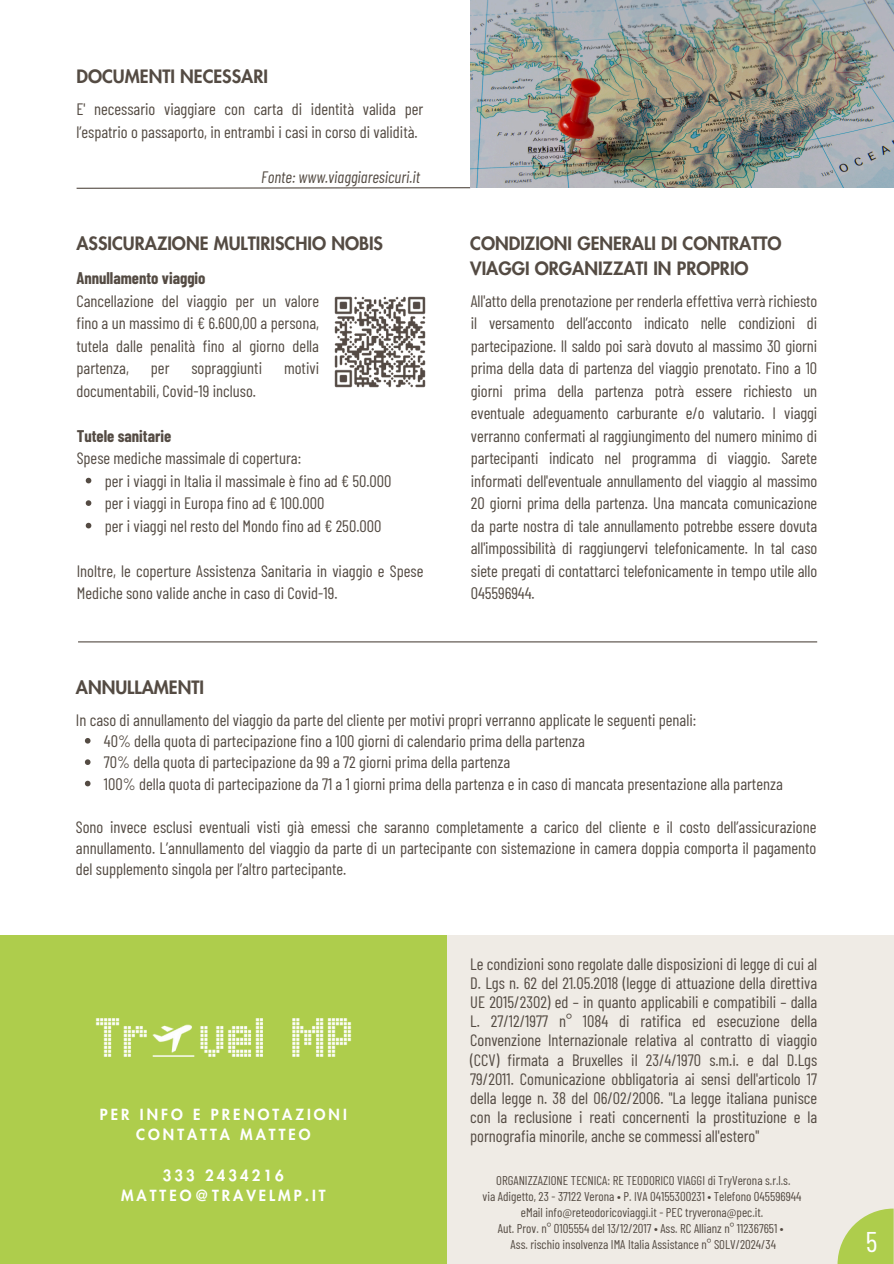
<style>
.page{position:relative;width:894px;height:1264px;background:#fff}
.page>*{position:absolute;margin:0;border:0;box-sizing:border-box;transform-origin:0 0}
.t1{font:28.5px "Barlow Condensed";color:#fff}
.t2{font:800 18px/24.8px "Futura LT Pro";color:#544b43}
.t3{font:16.5px/22.5px "Barlow Condensed";color:#544b43}
.t4{font:italic 16.5px "Barlow Condensed";color:#544b43}
.t5{font:800 15px/20.2px "Futura LT Pro";letter-spacing:.2em;color:#fff;text-align:center}
.t6{font:12.75px "Barlow Condensed";color:#544b43}
.s1{font-weight:700}
</style>
<div class="page">
<div style="left:446px;top:934px;width:447px;height:329px;background:#efebe5"></div>
<svg style="left:837px;top:1208px;width:56px;height:55px"></svg>
<div style="left:0;top:934px;width:446px;height:329px;background:#aecd4c"></div>
<svg style="left:85px;top:738px;width:5px;height:5px"></svg>
<svg style="left:85px;top:759px;width:5px;height:6px"></svg>
<svg style="left:85px;top:780px;width:5px;height:6px"></svg>
<hr style="left:78px;top:641px;width:739px;height:1px;background:#544b43">
<img style="left:334px;top:296px;width:92px;height:92px">
<svg style="left:86px;top:478px;width:5px;height:5px"></svg>
<svg style="left:86px;top:500px;width:5px;height:6px"></svg>
<svg style="left:86px;top:523px;width:5px;height:5px"></svg>
<svg style="left:76px;top:187px;width:395px;height:2px"></svg>
<img style="left:470px;top:0;width:423px;height:188px">
<img style="left:95px;top:1018px;width:257px;height:39px">
<p class="t2" style="left:76px;top:65px;width:193px">DOCUMENTI NECESSARI</p>
<h2 class="t3" style="left:76px;top:97px;width:348px">E' necessario viaggiare con carta di identità valida per l’espatrio o passaporto, in entrambi i casi in corso di validità.</h2>
<p class="t4" style="left:261px;top:166px;width:160px">Fonte: www.viaggiaresicuri.it</p>
<p class="t2" style="left:76px;top:232px;width:308px">ASSICURAZIONE MULTIRISCHIO NOBIS</p>
<p class="t3" style="left:76px;top:266px;width:244px"><span class="s1">Annullamento viaggio<br></span>Cancellazione del viaggio per un valore fino a un massimo di € 6.600,00 a persona, tutela dalle penalità fino al giorno della partenza,</p>
<p class="t3" style="left:151px;top:356px;width:20px">per</p>
<p class="t3" style="left:191px;top:356px;width:72px">sopraggiunti</p>
<p class="t3" style="left:284px;top:356px;width:37px">motivi</p>
<p class="t3" style="left:76px;top:379px;width:181px">documentabili, Covid-19 incluso.</p>
<p class="t3" style="left:77px;top:424px;width:226px"><span class="s1">Tutele sanitarie<br></span>Spese mediche massimale di copertura:</p>
<p class="t3" style="left:105px;top:469px;width:288px">per i viaggi in Italia il massimale è fino ad € 50.000</p>
<p class="t3" style="left:105px;top:491px;width:221px">per i viaggi in Europa fino ad € 100.000</p>
<h3 class="t3" style="left:105px;top:514px;width:278px">per i viaggi nel resto del Mondo fino ad € 250.000</h3>
<h3 class="t3" style="left:77px;top:559px;width:348px">Inoltre, le coperture Assistenza Sanitaria in viaggio e Spese<br>Mediche sono valide anche in caso di Covid-19.</h3>
<h1 class="t2" style="left:76px;top:675px;width:130px">ANNULLAMENTI</h1>
<h1 class="t2" style="left:470px;top:232px;width:313px">CONDIZIONI GENERALI DI CONTRATTO<br>VIAGGI ORGANIZZATI IN PROPRIO</h1>
<p class="t3" style="left:471px;top:289px;width:348px;text-align:justify">All'atto della prenotazione per renderla effettiva verrà richiesto il versamento dell’acconto indicato nelle condizioni di partecipazione. Il saldo poi sarà dovuto al massimo 30 giorni prima della data di partenza del viaggio prenotato. Fino a 10 giorni prima della partenza potrà essere richiesto un eventuale adeguamento carburante e/o valutario. I viaggi verranno confermati al raggiungimento del numero minimo di partecipanti indicato nel programma di viaggio. Sarete informati dell'eventuale annullamento del viaggio al massimo 20 giorni prima della partenza. Una mancata comunicazione da parte nostra di tale annullamento potrebbe essere dovuta all'impossibilità di raggiungervi telefonicamente. In tal caso siete pregati di contattarci telefonicamente in tempo utile allo 045596944.</p>
<h2 class="t3" style="left:76px;top:707px;width:621px">In caso di annullamento del viaggio da parte del cliente per motivi propri verranno applicate le seguenti penali:</h2>
<p class="t3" style="left:104px;top:729px;width:482px">40% della quota di partecipazione fino a 100 giorni di calendario prima della partenza</p>
<p class="t3" style="left:104px;top:750px;width:408px">70% della quota di partecipazione da 99 a 72 giorni prima della partenza</p>
<p class="t3" style="left:104px;top:772px;width:680px">100% della quota di partecipazione da 71 a 1 giorni prima della partenza e in caso di mancata presentazione alla partenza</p>
<h2 class="t3" style="left:76px;top:815px;width:741px;line-height:21.3px;text-align:justify">Sono invece esclusi eventuali visti già emessi che saranno completamente a carico del cliente e il costo dell’assicurazione annullamento. L’annullamento del viaggio da parte di un partecipante con sistemazione in camera doppia comporta il pagamento del supplemento singola per l’altro partecipante.</h2>
<p class="t5" style="left:100px;top:1104px;width:248px">PER INFO E PRENOTAZIONI<br>CONTATTA MATTEO</p>
<p class="t5" style="left:121px;top:1165px;width:206px">333 2434216<br>MATTEO@TRAVELMP.IT</p>
<h2 class="t3" style="left:470px;top:953px;width:348px;line-height:19.2px;text-align:justify">Le condizioni sono regolate dalle disposizioni di legge di cui al D. Lgs n. 62 del 21.05.2018 (legge di attuazione della direttiva UE 2015/2302) ed – in quanto applicabili e compatibili – dalla L. 27/12/1977 n° 1084 di ratifica ed esecuzione della Convenzione Internazionale relativa al contratto di viaggio (CCV) firmata a Bruxelles il 23/4/1970 s.m.i. e dal D.Lgs 79/2011. Comunicazione obbligatoria ai sensi dell'articolo 17 della legge n. 38 del 06/02/2006. "La legge italiana punisce con la reclusione i reati concernenti la prostituzione e la pornografia minorile, anche se commessi all'estero"</h2>
<h1 class="t6" style="left:496px;top:1172px;width:295px">ORGANIZZAZIONE TECNICA: RE TEODORICO VIAGGI di TryVerona s.r.l.s.</h1>
<h2 class="t6" style="left:482px;top:1188px;width:320px">via Adigetto, 23 - 37122 Verona • P. IVA 04155300231 • Telefono 045596944</h2>
<h2 class="t6" style="left:520px;top:1204px;width:244px">eMail info@reteodoricoviaggi.it - PEC tryverona@pec.it.</h2>
<p class="t6" style="left:497px;top:1220px;width:287px">Aut. Prov. n° 0105554 del 13/12/2017 • Ass. RC Allianz n° 112367651 •</p>
<h1 class="t6" style="left:510px;top:1236px;width:267px">Ass. rischio insolvenza IMA Italia Assistance n° SOLV/2024/34</h1>
<p class="t1" style="left:865px;top:1223px;width:13px">5</p>
</div>
